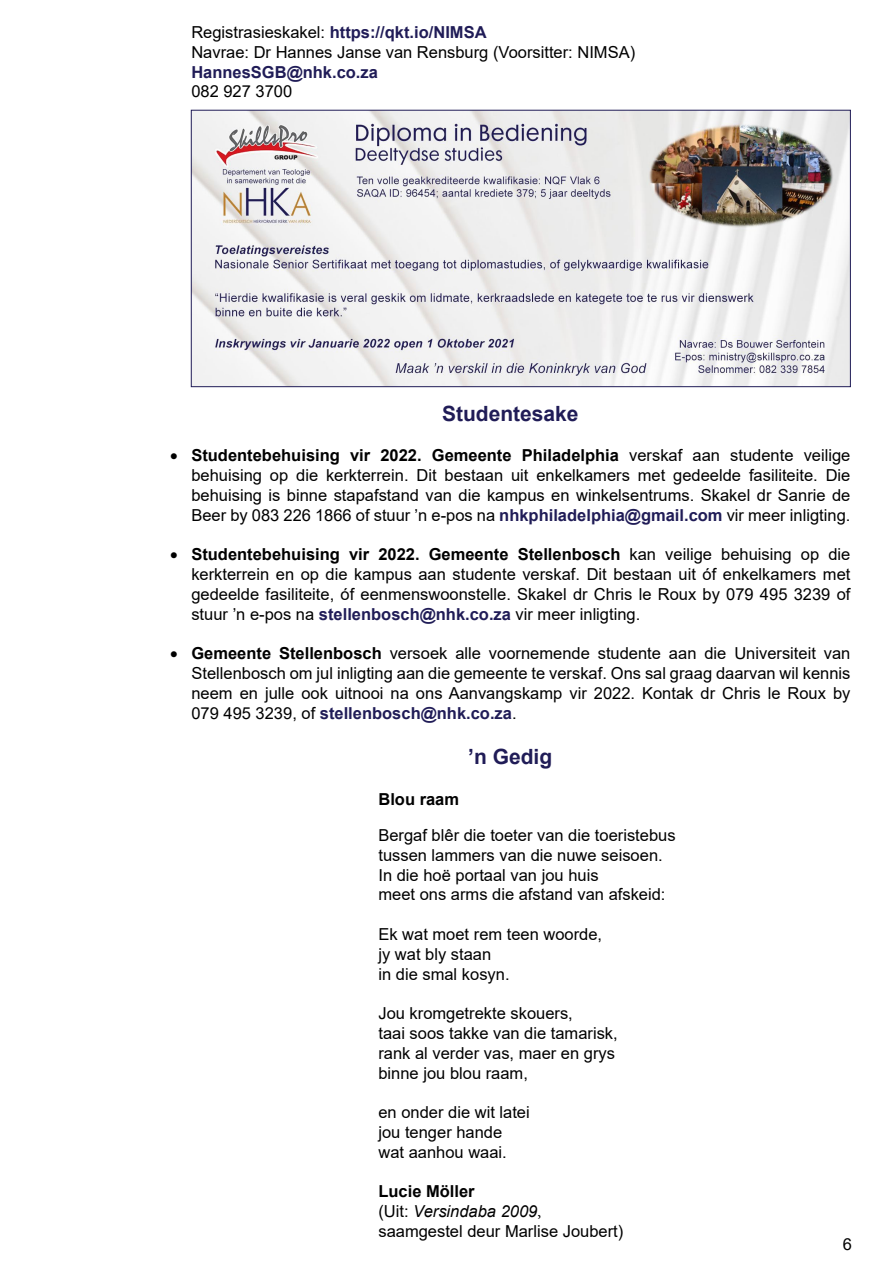
<style>
.page{position:relative;width:893px;height:1263px;background:#fff}
.page>*{position:absolute;margin:0;border:0;box-sizing:border-box;transform-origin:0 0}
.t1{font:700 21px "Arial";color:#201c57}
.t2{font:16.5px/19.8px "Arial";color:#000}
.t3{font:700 16.5px "Arial";color:#201c57}
.t4{font:700 16.5px "Arial";color:#000}
.s1{font-weight:700;color:#201c57}
.s2{font-weight:700}
.s3{font-style:italic}
.s4{font-family:"Minion Pro"}
</style>
<div class="page">
<img style="left:193px;top:112px;width:655px;height:273px">
<div style="left:191px;top:110px;width:659px;height:277px;border:1px solid #201c57"></div>
<p class="t2" style="left:191px;top:22px;width:445px">Registrasieskakel: <span class="s1">https://qkt.io/NIMSA<br></span>Navrae: Dr Hannes Janse van Rensburg (Voorsitter: NIMSA)</p>
<p class="t3" style="left:191px;top:60px;width:188px">HannesSGB@nhk.co.za</p>
<p class="t2" style="left:191px;top:82px;width:102px">082 927 3700</p>
<p class="t1" style="left:442px;top:399px;width:138px">Studentesake</p>
<p class="t2" style="left:191px;top:445px;width:661px;text-align:justify;text-indent:-21px">• <span class="s2">Studentebehuising vir 2022. Gemeente Philadelphia</span> verskaf aan studente veilige behuising op die kerkterrein. Dit bestaan uit enkelkamers met gedeelde fasiliteite. Die behuising is binne stapafstand van die kampus en winkelsentrums. Skakel dr Sanrie de Beer by 083 226 1866 of stuur ’n e-pos na <span class="s1">nhkphiladelphia@gmail.com</span> vir meer inligting.</p>
<p class="t2" style="left:191px;top:544px;width:661px;text-align:justify;text-indent:-21px">• <span class="s2">Studentebehuising vir 2022. Gemeente Stellenbosch</span> kan veilige behuising op die kerkterrein en op die kampus aan studente verskaf. Dit bestaan uit óf enkelkamers met gedeelde fasiliteite, óf eenmenswoonstelle. Skakel dr Chris le Roux by 079 495 3239 of stuur ’n e-pos na <span class="s1">stellenbosch@nhk.co.za</span> vir meer inligting.</p>
<p class="t2" style="left:191px;top:643px;width:661px;text-align:justify;text-indent:-21px">• <span class="s2">Gemeente Stellenbosch</span> versoek alle voornemende studente aan die Universiteit van Stellenbosch om jul inligting aan die gemeente te verskaf. Ons sal graag daarvan wil kennis neem en julle ook uitnooi na ons Aanvangskamp vir 2022. Kontak dr Chris le Roux by 079 495 3239, of <span class="s1">stellenbosch@nhk.co.za</span>.</p>
<p class="t1" style="left:468px;top:741px;width:86px">’n Gedig</p>
<p class="t4" style="left:378px;top:787px;width:82px">Blou raam</p>
<p class="t2" style="left:378px;top:825px;width:299px">Bergaf blêr die toeter van die toeristebus tussen lammers van die nuwe seisoen.<br>In die hoë portaal van jou huis<br>meet ons arms die afstand van afskeid:</p>
<p class="t2" style="left:378px;top:924px;width:225px">Ek wat moet rem teen woorde, jy wat bly staan<br>in die smal kosyn.</p>
<p class="t2" style="left:378px;top:1003px;width:241px">Jou kromgetrekte skouers,<br>taai soos takke van die tamarisk, rank al verder vas, maer en grys binne jou blou raam,</p>
<p class="t2" style="left:378px;top:1102px;width:153px">en onder die wit latei jou tenger hande wat aanhou waai.</p>
<p class="t2" style="left:378px;top:1181px;width:246px"><span class="s2">Lucie Möller<br></span>(Uit: <span class="s3">Versindaba 2009</span><span class="s4">, </span>saamgestel deur Marlise Joubert)</p>
<p class="t2" style="left:843px;top:1234px;width:11px">6</p>
</div>
